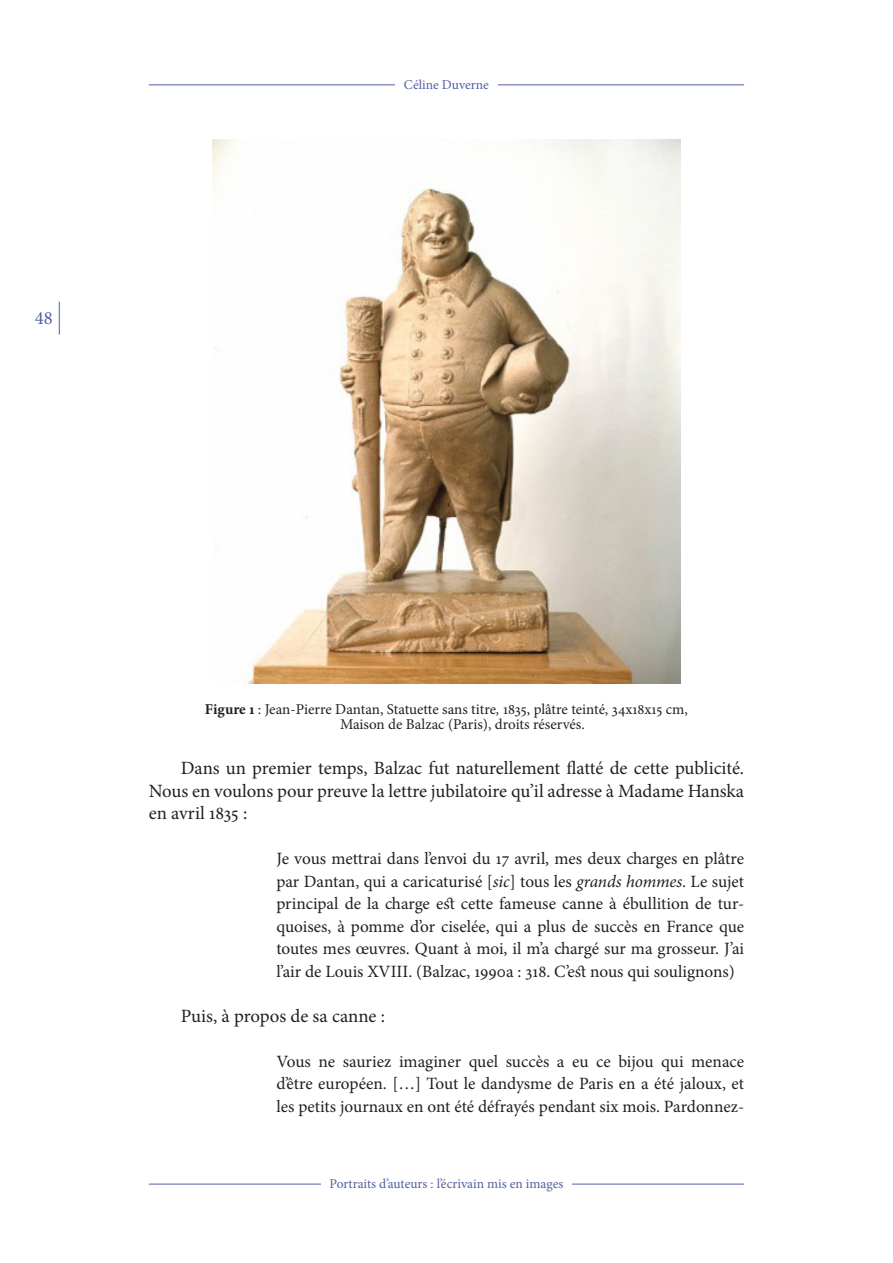
<style>
.page{position:relative;width:893px;height:1263px;background:#fff}
.page>*{position:absolute;margin:0;border:0;box-sizing:border-box;transform-origin:0 0}
.SEP_Normal{font:18.75px/22.5px "Minion Pro";letter-spacing:-.005em;color:#231f20;text-align:justify}
.t1{font:18.75px "Minion Pro";color:#525fa4}
.SEP_Citation{font:17.25px/22.5px "Minion Pro";letter-spacing:-.005em;color:#231f20;text-align:justify}
.SEP_Notes{font:15px/15px "Minion Pro";letter-spacing:-.01em;color:#231f20}
.t2{font:13.5px "Minion Pro";color:#525fa4}
.s1{font-weight:700}
.s2{font-style:italic}
</style>
<div class="page">
<hr style="left:149px;top:85px;width:595px;height:1px;background:#525fa4">
<div style="left:395px;top:70px;width:103px;height:31px;background:#fff"></div>
<hr style="left:149px;top:1184px;width:595px;height:1px;background:#525fa4">
<div style="left:321px;top:1169px;width:251px;height:31px;background:#fff"></div>
<hr style="left:59px;top:302px;width:1px;height:33px;background:#525fa4">
<img style="left:212px;top:140px;width:469px;height:544px">
<p class="t1" style="left:35px;top:305px;width:20px">48</p>
<p class="t2" style="left:404px;top:75px;width:87px">Céline Duverne</p>
<p class="SEP_Notes" style="left:340px;top:701px;width:349px;text-indent:-135px"><span class="s1">Figure 1</span> : Jean-Pierre Dantan, Statuette sans titre<span class="s2">,</span> 1835, plâtre teinté, 34x18x15 cm,<br>Maison de Balzac (Paris), droits réservés.</p>
<p class="SEP_Normal" style="left:149px;top:757px;width:597px;text-indent:32px">Dans un premier temps, Balzac fut naturellement flatté de cette publicité.<br>Nous en voulons pour preuve la lettre jubilatoire qu’il adresse à Madame Hanska en avril 1835 :</p>
<p class="SEP_Citation" style="left:276px;top:847px;width:469px">Je vous mettrai dans l’envoi du 17 avril, mes deux charges en plâtre par Dantan, qui a caricaturisé [<span class="s2">sic</span>] tous les <span class="s2">grands hommes</span>. Le sujet principal de la charge est cette fameuse canne à ébullition de tur&shy;quoises, à pomme d’or ciselée, qui a plus de succès en France que toutes mes œuvres. Quant à moi, il m’a chargé sur ma grosseur. J’ai l’air de Louis XVIII. (Balzac, 1990a : 318. C’est nous qui soulignons)</p>
<p class="SEP_Normal" style="left:181px;top:1004px;width:206px">Puis, à propos de sa canne :</p>
<p class="SEP_Citation" style="left:276px;top:1050px;width:469px">Vous ne sauriez imaginer quel succès a eu ce bijou qui menace d’être européen. […] Tout le dandysme de Paris en a été jaloux, et les petits journaux en ont été défrayés pendant six mois. Pardonnez-</p>
<p class="t2" style="left:330px;top:1174px;width:235px">Portraits d’auteurs : l’écrivain mis en images</p>
</div>
